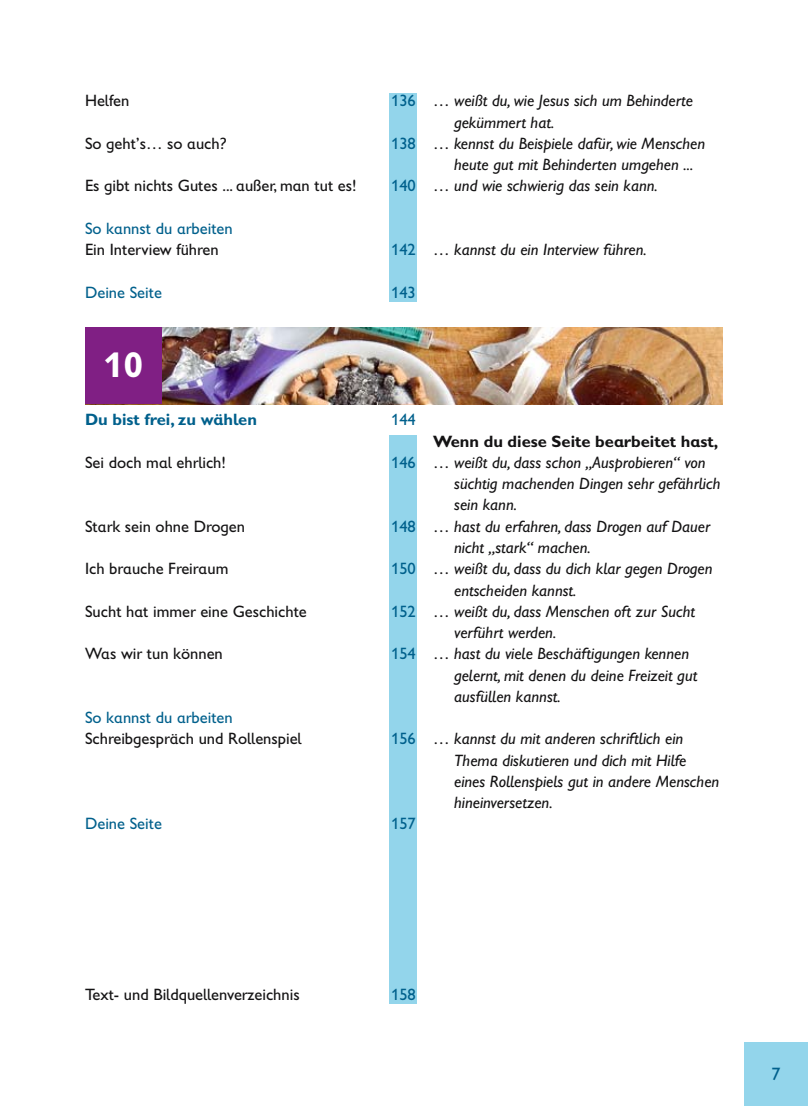
<style>
.page{position:relative;width:808px;height:1106px;background:#fff}
.page>*{position:absolute;margin:0;border:0;box-sizing:border-box;transform-origin:0 0}
.t1{font:700 36px "Gill Sans VWVB";color:#fff}
._11a_Fließtext_Inhal{font:italic 16.5px/21.3px "Gill Sans VWVB";color:#141314}
._11a_Fließtext_Inhal-2{font:16.5px "Gill Sans VWVB";color:#141314}
._11a_Fließtext_Inhal-3{font:16.5px "Gill Sans VWVB";color:#00608c}
._11a_Fließtext_Inhal-4{font:700 16.5px "Gill Sans VWVB";color:#141314}
._11a_Fließtext_Inhal-5{font:700 16.5px "Gill Sans VWVB";color:#00608c}
.s1{font-style:normal;color:#00608c}
.s2{font-style:normal}
</style>
<div class="page">
<div style="left:744px;top:1042px;width:64px;height:64px;background:#93d5eb"></div>
<div style="left:389px;top:93px;width:28px;height:209px;background:#93d5eb"></div>
<div style="left:389px;top:435px;width:28px;height:569px;background:#93d5eb"></div>
<img style="left:162px;top:327px;width:561px;height:77px">
<div style="left:85px;top:327px;width:77px;height:77px;background:#801f84"></div>
<p class="_11a_Fließtext_Inhal-2" style="left:85px;top:92px;width:46px">Helfen</p>
<p class="_11a_Fließtext_Inhal" style="left:454px;top:90px;width:240px;text-indent:-63px"><span class="s1">136</span> <span class="s2">…</span> weißt du, wie Jesus sich um Behinderte gekümmert hat.</p>
<p class="_11a_Fließtext_Inhal-2" style="left:85px;top:134px;width:142px">So geht’s… so auch?</p>
<p class="_11a_Fließtext_Inhal" style="left:454px;top:133px;width:253px;text-indent:-63px"><span class="s1">138</span> <span class="s2">…</span> kennst du Beispiele dafür, wie Menschen heute gut mit Behinderten umgehen ...</p>
<p class="_11a_Fließtext_Inhal-2" style="left:85px;top:177px;width:273px">Es gibt nichts Gutes ... außer, man tut es!</p>
<p class="_11a_Fließtext_Inhal" style="left:391px;top:175px;width:268px"><span class="s1">140</span> <span class="s2">…</span> und wie schwierig das sein kann.</p>
<p class="_11a_Fließtext_Inhal-3" style="left:85px;top:219px;width:149px">So kannst du arbeiten</p>
<p class="_11a_Fließtext_Inhal-2" style="left:85px;top:241px;width:135px">Ein Interview führen</p>
<p class="_11a_Fließtext_Inhal" style="left:391px;top:239px;width:257px"><span class="s1">142</span> <span class="s2">…</span> kannst du ein Interview führen.</p>
<p class="_11a_Fließtext_Inhal-3" style="left:85px;top:283px;width:78px">Deine Seite</p>
<p class="_11a_Fließtext_Inhal-3" style="left:391px;top:283px;width:26px">143</p>
<p class="t1" style="left:104px;top:343px;width:41px">10</p>
<p class="_11a_Fließtext_Inhal-5" style="left:85px;top:410px;width:173px">Du bist frei, zu wählen</p>
<p class="_11a_Fließtext_Inhal-3" style="left:391px;top:411px;width:26px">144</p>
<p class="_11a_Fließtext_Inhal-4" style="left:433px;top:431px;width:287px">Wenn du diese Seite bearbeitet hast,</p>
<p class="_11a_Fließtext_Inhal-2" style="left:85px;top:453px;width:142px">Sei doch mal ehrlich!</p>
<p class="_11a_Fließtext_Inhal" style="left:454px;top:451px;width:268px;text-indent:-63px"><span class="s1">146</span> <span class="s2">…</span> weißt du, dass schon „Ausprobieren“ von süchtig machenden Dingen sehr gefährlich sein kann.</p>
<p class="_11a_Fließtext_Inhal-2" style="left:85px;top:517px;width:161px">Stark sein ohne Drogen</p>
<p class="_11a_Fließtext_Inhal" style="left:454px;top:515px;width:258px;text-indent:-63px"><span class="s1">148</span> <span class="s2">…</span> hast du erfahren, dass Drogen auf Dauer nicht „stark“ machen.</p>
<p class="_11a_Fließtext_Inhal-2" style="left:85px;top:559px;width:145px">Ich brauche Freiraum</p>
<p class="_11a_Fließtext_Inhal" style="left:454px;top:558px;width:260px;text-indent:-63px"><span class="s1">150</span> <span class="s2">…</span> weißt du, dass du dich klar gegen Drogen entscheiden kannst.</p>
<p class="_11a_Fließtext_Inhal-2" style="left:85px;top:602px;width:223px">Sucht hat immer eine Geschichte</p>
<p class="_11a_Fließtext_Inhal" style="left:454px;top:600px;width:243px;text-indent:-63px"><span class="s1">152</span> <span class="s2">…</span> weißt du, dass Menschen oft zur Sucht verführt werden.</p>
<p class="_11a_Fließtext_Inhal-2" style="left:85px;top:644px;width:139px">Was wir tun können</p>
<p class="_11a_Fließtext_Inhal" style="left:454px;top:643px;width:245px;text-indent:-63px"><span class="s1">154</span> <span class="s2">…</span> hast du viele Beschäftigungen kennen gelernt, mit denen du deine Freizeit gut ausfüllen kannst.</p>
<p class="_11a_Fließtext_Inhal-3" style="left:85px;top:708px;width:149px">So kannst du arbeiten</p>
<p class="_11a_Fließtext_Inhal-2" style="left:85px;top:729px;width:218px">Schreibgespräch und Rollenspiel</p>
<p class="_11a_Fließtext_Inhal" style="left:454px;top:728px;width:267px;text-indent:-63px"><span class="s1">156</span> <span class="s2">…</span> kannst du mit anderen schriftlich ein Thema diskutieren und dich mit Hilfe eines Rollenspiels gut in andere Menschen hineinversetzen.</p>
<p class="_11a_Fließtext_Inhal-3" style="left:85px;top:815px;width:78px">Deine Seite</p>
<p class="_11a_Fließtext_Inhal-3" style="left:391px;top:815px;width:26px">157</p>
<p class="_11a_Fließtext_Inhal-2" style="left:85px;top:985px;width:216px">Text- und Bildquellenverzeichnis</p>
<p class="_11a_Fließtext_Inhal-3" style="left:391px;top:985px;width:26px">158</p>
</div>
